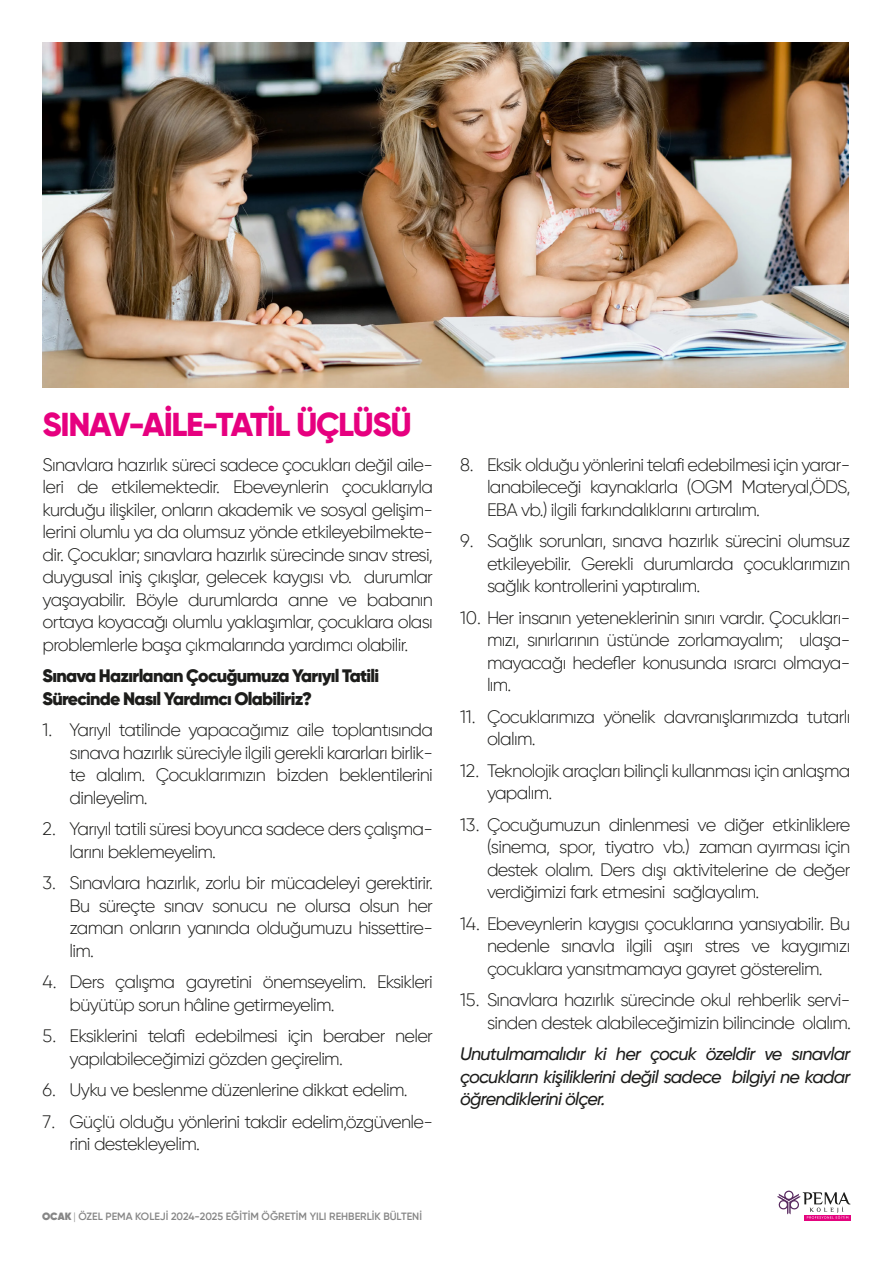
<style>
.page{position:relative;width:893px;height:1263px;background:#fff}
.page>*{position:absolute;margin:0;border:0;box-sizing:border-box;transform-origin:0 0}
.t1{font:800 33px "Gilroy";letter-spacing:-.04em;color:#e6007f}
.t2{font:300 18px/22.5px "Gilroy";letter-spacing:-.04em;color:#1d1d1b;text-align:justify}
.t3{font:italic 500 18px/22.5px "Gilroy";letter-spacing:-.04em;color:#1d1d1b;text-align:justify}
.t4{font:900 18px/22.5px "Gilroy";letter-spacing:-.04em;color:#1d1d1b}
.t5{font:600 10.5px "Gilroy";color:#868686}
.s1{font-weight:800}
.s2{font-weight:300}
</style>
<div class="page">
<div style="left:804px;top:1215px;width:46px;height:5px;background:#e4037e"></div>
<svg style="left:777px;top:1190px;width:73px;height:29px"></svg>
<img style="left:42px;top:43px;width:806px;height:345px">
<h1 class="t1" style="left:43px;top:403px;width:371px">SINAV-AİLE-TATİL ÜÇLÜSÜ</h1>
<p class="t2" style="left:43px;top:453px;width:392px">Sınavlara hazırlık süreci sadece çocukları değil aile&shy;leri de etkilemektedir. Ebeveynlerin çocuklarıyla kurduğu ilişkiler, onların akademik ve sosyal gelişim&shy;lerini olumlu ya da olumsuz yönde etkileyebilmekte&shy;dir. Çocuklar; sınavlara hazırlık sürecinde sınav stresi, duygusal iniş çıkışlar, gelecek kaygısı vb. durumlar yaşayabilir. Böyle durumlarda anne ve babanın ortaya koyacağı olumlu yaklaşımlar, çocuklara olası problemlerle başa çıkmalarında yardımcı olabilir.</p>
<p class="t4" style="left:43px;top:664px;width:338px">Sınava Hazırlanan Çocuğumuza Yarıyıl Tatili<br>Sürecinde Nasıl Yardımcı Olabiliriz?</p>
<p class="t2" style="left:70px;top:718px;width:365px;text-indent:-27px">1. Yarıyıl tatilinde yapacağımız aile toplantısında sınava hazırlık süreciyle ilgili gerekli kararları birlik&shy;te alalım. Çocuklarımızın bizden beklentilerini dinleyelim.</p>
<p class="t2" style="left:70px;top:817px;width:365px;text-indent:-27px">2. Yarıyıl tatili süresi boyunca sadece ders çalışma&shy;larını beklemeyelim.</p>
<p class="t2" style="left:70px;top:871px;width:365px;text-indent:-27px">3. Sınavlara hazırlık, zorlu bir mücadeleyi gerektirir.<br>Bu süreçte sınav sonucu ne olursa olsun her zaman onların yanında olduğumuzu hissettire&shy;lim.</p>
<p class="t2" style="left:70px;top:970px;width:365px;text-indent:-27px">4. Ders çalışma gayretini önemseyelim. Eksikleri büyütüp sorun hâline getirmeyelim.</p>
<p class="t2" style="left:70px;top:1024px;width:365px;text-indent:-27px">5. Eksiklerini telafi edebilmesi için beraber neler yapılabileceğimizi gözden geçirelim.</p>
<p class="t2" style="left:43px;top:1078px;width:366px">6. Uyku ve beslenme düzenlerine dikkat edelim.</p>
<p class="t2" style="left:70px;top:1110px;width:365px;text-indent:-27px">7. Güçlü olduğu yönlerini takdir edelim,özgüvenle&shy;rini destekleyelim.</p>
<p class="t5" style="left:42px;top:1210px;width:381px"><span class="s1">OCAK</span> <span class="s2">|</span> ÖZEL PEMA KOLEJİ 2024-2025 EĞİTİM ÖĞRETİM YILI REHBERLİK BÜLTENİ</p>
<p class="t2" style="left:487px;top:453px;width:365px;text-indent:-27px">8. Eksik olduğu yönlerini telafi edebilmesi için yarar&shy;lanabileceği kaynaklarla (OGM Materyal,ÖDS, EBA vb.) ilgili farkındalıklarını artıralım.</p>
<p class="t2" style="left:487px;top:529px;width:365px;text-indent:-27px">9. Sağlık sorunları, sınava hazırlık sürecini olumsuz etkileyebilir. Gerekli durumlarda çocuklarımızın sağlık kontrollerini yaptıralım.</p>
<p class="t2" style="left:487px;top:606px;width:365px;text-indent:-27px">10. Her insanın yeteneklerinin sınırı vardır. Çocukları&shy;mızı, sınırlarının üstünde zorlamayalım; ulaşa&shy;mayacağı hedefler konusunda ısrarcı olmaya&shy;lım.</p>
<p class="t2" style="left:487px;top:705px;width:365px;text-indent:-27px">11. Çocuklarımıza yönelik davranışlarımızda tutarlı olalım.</p>
<p class="t2" style="left:487px;top:759px;width:365px;text-indent:-27px">12. Teknolojik araçları bilinçli kullanması için anlaşma yapalım.</p>
<p class="t2" style="left:487px;top:813px;width:365px;text-indent:-27px">13. Çocuğumuzun dinlenmesi ve diğer etkinliklere (sinema, spor, tiyatro vb.) zaman ayırması için destek olalım. Ders dışı aktivitelerine de değer verdiğimizi fark etmesini sağlayalım.</p>
<p class="t2" style="left:487px;top:912px;width:365px;text-indent:-27px">14. Ebeveynlerin kaygısı çocuklarına yansıyabilir. Bu nedenle sınavla ilgili aşırı stres ve kaygımızı çocuklara yansıtmamaya gayret gösterelim.</p>
<p class="t2" style="left:460px;top:988px;width:393px;text-align:right">15. Sınavlara hazırlık sürecinde okul rehberlik servi&shy;sinden destek alabileceğimizin bilincinde olalım.</p>
<p class="t3" style="left:460px;top:1042px;width:392px">Unutulmamalıdır ki her çocuk özeldir ve sınavlar çocukların kişiliklerini değil sadece bilgiyi ne kadar öğrendiklerini ölçer.</p>
</div>
